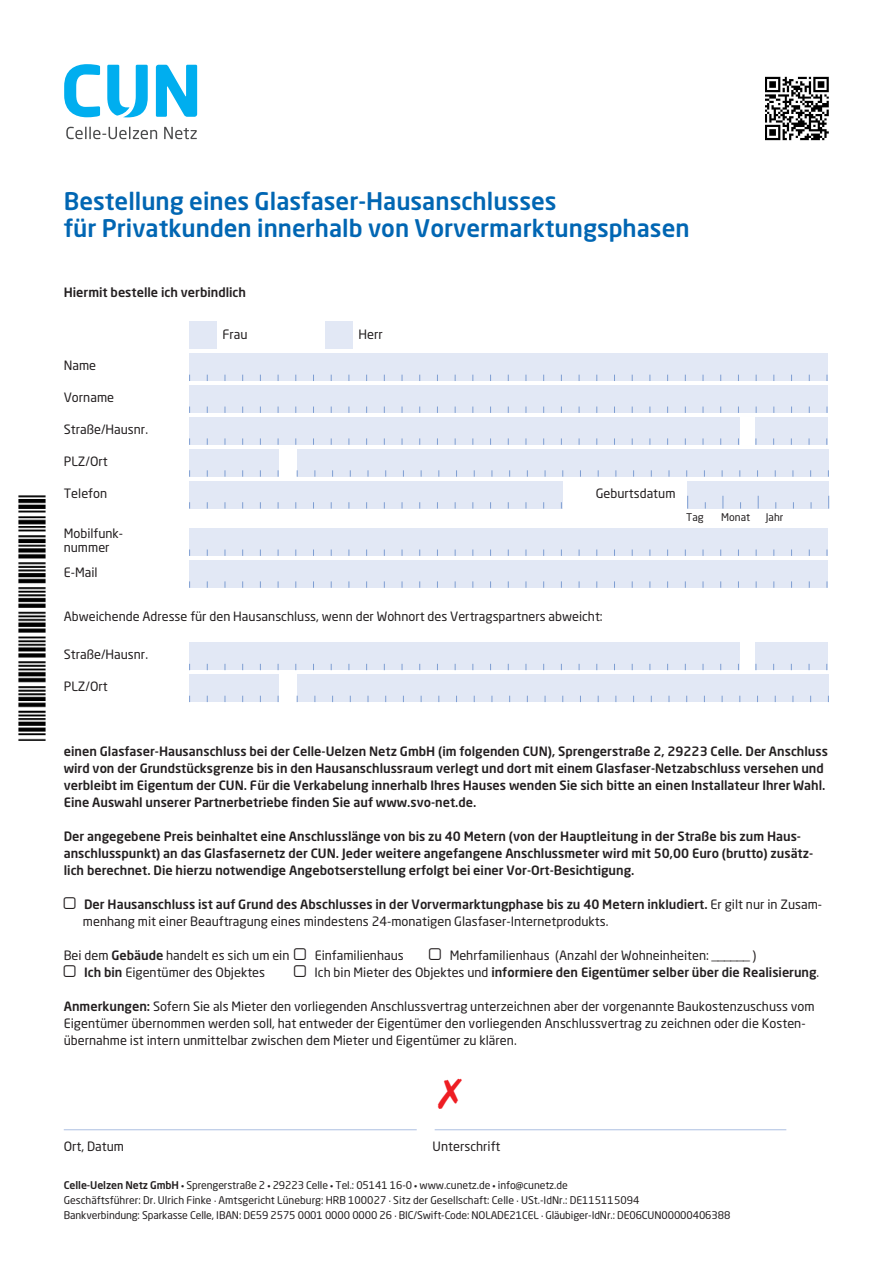
<style>
.page{position:relative;width:893px;height:1263px;background:#fff}
.page>*{position:absolute;margin:0;border:0;box-sizing:border-box;transform-origin:0 0}
.t1{font:500 24px/27px "Neo Sans Std";color:#0166b3}
.t2{font:12.75px/17px "Neo Sans Std";color:#231f20}
.t3{font:500 12.75px/17px "Neo Sans Std";color:#231f20}
.t4{font:10.5px/14.9px "Neo Sans Std";letter-spacing:-.01em;color:#231f20}
.s1{font-weight:500}
.s2{font-weight:400}
.s3{font-size:7.5px}
</style>
<div class="page">
<hr style="left:64px;top:1129px;width:353px;height:1px;background:#adbfe2">
<hr style="left:435px;top:1129px;width:351px;height:1px;background:#adbfe2">
<div style="left:189px;top:321px;width:28px;height:28px;background:#e2e8f5"></div>
<div style="left:325px;top:321px;width:28px;height:28px;background:#e2e8f5"></div>
<div style="left:189px;top:353px;width:639px;height:28px;background:#e2e8f5"></div>
<div style="left:189px;top:385px;width:639px;height:28px;background:#e2e8f5"></div>
<div style="left:189px;top:417px;width:551px;height:28px;background:#e2e8f5"></div>
<div style="left:756px;top:417px;width:72px;height:28px;background:#e2e8f5"></div>
<div style="left:189px;top:449px;width:90px;height:28px;background:#e2e8f5"></div>
<div style="left:297px;top:449px;width:532px;height:28px;background:#e2e8f5"></div>
<div style="left:189px;top:481px;width:374px;height:28px;background:#e2e8f5"></div>
<div style="left:687px;top:481px;width:142px;height:28px;background:#e2e8f5"></div>
<svg style="left:687px;top:496px;width:1px;height:13px"></svg>
<svg style="left:723px;top:496px;width:1px;height:13px"></svg>
<svg style="left:758px;top:496px;width:1px;height:13px"></svg>
<svg style="left:828px;top:496px;width:1px;height:13px"></svg>
<div style="left:189px;top:528px;width:639px;height:28px;background:#e2e8f5"></div>
<div style="left:189px;top:560px;width:639px;height:28px;background:#e2e8f5"></div>
<div style="left:189px;top:642px;width:551px;height:28px;background:#e2e8f5"></div>
<div style="left:756px;top:642px;width:72px;height:28px;background:#e2e8f5"></div>
<div style="left:189px;top:674px;width:90px;height:28px;background:#e2e8f5"></div>
<div style="left:297px;top:674px;width:532px;height:28px;background:#e2e8f5"></div>
<img style="left:765px;top:77px;width:64px;height:63px">
<img style="left:18px;top:495px;width:28px;height:246px">
<svg style="left:66px;top:127px;width:91px;height:12px"></svg>
<svg style="left:164px;top:127px;width:33px;height:12px"></svg>
<svg style="left:156px;top:65px;width:41px;height:52px"></svg>
<svg style="left:107px;top:65px;width:41px;height:52px"></svg>
<svg style="left:64px;top:64px;width:36px;height:53px"></svg>
<h1 class="t1" style="left:64px;top:190px;width:627px">Bestellung eines Glasfaser-Hausanschlusses<br>für Privatkunden innerhalb von Vorvermarktungsphasen</h1>
<p class="t3" style="left:64px;top:285px;width:184px">Hiermit bestelle ich verbindlich</p>
<p class="t2" style="left:223px;top:327px;width:27px">Frau</p>
<p class="t2" style="left:358px;top:327px;width:26px">Herr</p>
<p class="t2" style="left:64px;top:358px;width:34px">Name</p>
<p class="t2" style="left:64px;top:390px;width:52px">Vorname</p>
<p class="t2" style="left:64px;top:422px;width:86px">Straße/Hausnr.</p>
<p class="t2" style="left:64px;top:454px;width:45px">PLZ/Ort</p>
<p class="t2" style="left:64px;top:486px;width:45px">Telefon</p>
<p class="t2" style="left:596px;top:486px;width:81px">Geburtsdatum</p>
<p class="t2" style="left:64px;top:527px;width:61px;line-height:14.2px">Mobilfunk&shy;nummer</p>
<p class="t2" style="left:64px;top:565px;width:35px">E-Mail</p>
<p class="t4" style="left:686px;top:511px;width:19px">Tag</p>
<p class="t4" style="left:721px;top:511px;width:31px">Monat</p>
<p class="t4" style="left:766px;top:511px;width:19px">Jahr</p>
<p class="t2" style="left:64px;top:609px;width:540px">Abweichende Adresse für den Hausanschluss, wenn der Wohnort des Vertragspartners abweicht:</p>
<p class="t2" style="left:64px;top:647px;width:86px">Straße/Hausnr.</p>
<p class="t2" style="left:64px;top:679px;width:45px">PLZ/Ort</p>
<p class="t3" style="left:64px;top:744px;width:766px">einen Glasfaser-Hausanschluss bei der Celle-Uelzen Netz GmbH (im folgenden CUN), Sprengerstraße 2, 29223 Celle. Der Anschluss wird von der Grundstücksgrenze bis in den Hausanschlussraum verlegt und dort mit einem Glasfaser-Netzabschluss versehen und verbleibt im Eigentum der CUN. Für die Verkabelung innerhalb Ihres Hauses wenden Sie sich bitte an einen Installateur Ihrer Wahl.<br>Eine Auswahl unserer Partnerbetriebe finden Sie auf www.svo-net.de.</p>
<p class="t3" style="left:64px;top:829px;width:751px">Der angegebene Preis beinhaltet eine Anschlusslänge von bis zu 40 Metern (von der Hauptleitung in der Straße bis zum Haus&shy;anschlusspunkt) an das Glasfasernetz der CUN. Jeder weitere angefangene Anschlussmeter wird mit 50,00 Euro (brutto) zusätz&shy;lich berechnet. Die hierzu notwendige Angebotserstellung erfolgt bei einer Vor-Ort-Besichtigung.</p>
<p class="t2" style="left:83px;top:897px;width:741px"><span class="s1">Der Hausanschluss ist auf Grund des Abschlusses in der Vorvermarktungphase bis zu 40 Metern inkludiert.</span> Er gilt nur in Zusam&shy;menhang mit einer Beauftragung eines mindestens 24-monatigen Glasfaser-Internetprodukts.</p>
<p class="t2" style="left:64px;top:948px;width:227px">Bei dem <span class="s1">Gebäude</span> handelt es sich um ein</p>
<p class="t2" style="left:315px;top:948px;width:91px">Einfamilienhaus</p>
<p class="t2" style="left:450px;top:948px;width:308px">Mehrfamilienhaus (Anzahl der Wohneinheiten: ______ )</p>
<p class="t2" style="left:84px;top:965px;width:183px"><span class="s1">Ich bin</span> Eigentümer des Objektes</p>
<p class="t3" style="left:314px;top:965px;width:506px"><span class="s2">Ich bin Mieter des Objektes und</span> informiere den Eigentümer selber über die Realisierung<span class="s2">.</span></p>
<p class="t2" style="left:64px;top:999px;width:752px"><span class="s1">Anmerkungen:</span> Sofern Sie als Mieter den vorliegenden Anschlussvertrag unterzeichnen aber der vorgenannte Baukostenzuschuss vom<br>Eigentümer übernommen werden soll, hat entweder der Eigentümer den vorliegenden Anschlussvertrag zu zeichnen oder die Kosten&shy;übernahme ist intern unmittelbar zwischen dem Mieter und Eigentümer zu klären.</p>
<p class="t2" style="left:64px;top:1138px;width:62px">Ort, Datum</p>
<p class="t2" style="left:433px;top:1138px;width:69px">Unterschrift</p>
<p class="t4" style="left:64px;top:1179px;width:668px"><span class="s1">Celle-Uelzen Netz GmbH</span> <span class="s3">•</span> Sprengerstraße 2 <span class="s3">•</span> 29223 Celle <span class="s3">•</span> Tel.: 05141 16-0 <span class="s3">•</span> www.cunetz.de <span class="s3">•</span> info@cunetz.de<br>Geschäftsführer: Dr. Ulrich Finke . Amtsgericht Lüneburg: HRB 100027 . Sitz der Gesellschaft: Celle . USt.-IdNr.: DE115115094<br>Bankverbindung: Sparkasse Celle, IBAN: DE59 2575 0001 0000 0000 26 . BIC/Swift-Code: NOLADE21CEL . Gläubiger-IdNr.: DE06CUN00000406388</p>
</div>
